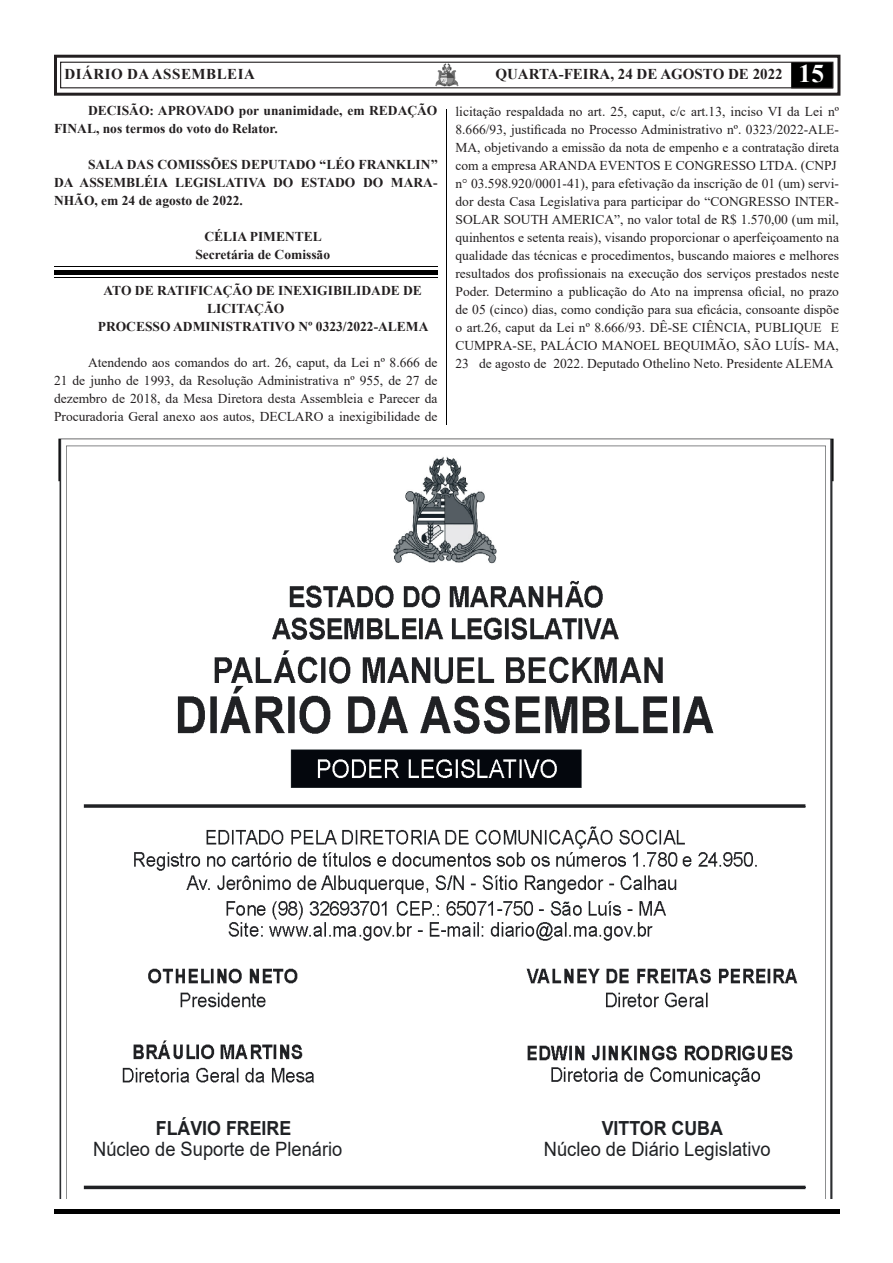
<style>
.page{position:relative;width:893px;height:1263px;background:#fff}
.page>*{position:absolute;margin:0;border:0;box-sizing:border-box;transform-origin:0 0}
.t1{font:19.8px "Arial";color:#1f2124;scale:.93 1}
.t2{font:700 19.35px "Arial";color:#1f2124;scale:.92 1}
.t3{font:700 15px "Times New Roman";color:#231f20}
.t4{font:700 15px "Times New Roman";letter-spacing:.035em;color:#231f20}
.t5{font:13.5px/18px "Times New Roman";color:#231f20;text-align:justify}
.t6{font:700 13.5px/18px "Times New Roman";color:#231f20}
.s1{font-size:25.5px;color:#fff}
</style>
<div class="page">
<div style="left:54px;top:55px;width:786px;height:41px;border:3px solid #231f20"></div>
<div style="left:791px;top:62px;width:42px;height:26px;background:#000;border:2px solid #000"></div>
<div style="left:60px;top:62px;width:773px;height:26px;border:1px solid #231f20"></div>
<hr style="left:446px;top:109px;width:1px;height:1090px;background:#000">
<div style="left:54px;top:1209px;width:785px;height:5px;background:#000"></div>
<img style="left:427px;top:56px;width:40px;height:40px">
<img style="left:58px;top:425px;width:776px;height:774px">
<div style="left:469px;top:1106px;width:349px;height:71px;background:#fff"></div>
<div style="left:73px;top:1104px;width:348px;height:72px;background:#fff"></div>
<div style="left:54px;top:270px;width:384px;height:5px;background:#000"></div>
<hr style="left:54px;top:266px;width:384px;height:1px;background:#000">
<hr style="left:54px;top:278px;width:384px;height:1px;background:#000">
<p class="t4" style="left:64px;top:64px;width:192px">DIÁRIO DA ASSEMBLEIA</p>
<p class="t3" style="left:495px;top:64px;width:330px">QUARTA-FEIRA, 24 DE AGOSTO DE 2022 <span class="s1">15</span></p>
<p class="t6" style="left:54px;top:102px;width:385px;text-indent:34px">DECISÃO: APROVADO por unanimidade, em REDAÇÃO<br>FINAL, nos termos do voto do Relator.</p>
<p class="t6" style="left:54px;top:156px;width:386px;text-align:justify;text-indent:34px">SALA DAS COMISSÕES DEPUTADO “LÉO FRANKLIN’’ DA ASSEMBLÉIA LEGISLATIVA DO ESTADO DO MARA-NHÃO, em 24 de agosto de 2022.</p>
<p class="t6" style="left:204px;top:228px;width:119px">CÉLIA PIMENTEL</p>
<p class="t6" style="left:195px;top:246px;width:136px">Secretária de Comissão</p>
<p class="t6" style="left:207px;top:282px;width:216px;text-indent:-104px">ATO DE RATIFICAÇÃO DE INEXIGIBILIDADE DE<br>LICITAÇÃO</p>
<p class="t6" style="left:98px;top:318px;width:332px">PROCESSO ADMINISTRATIVO Nº 0323/2022-ALEMA</p>
<p class="t5" style="left:54px;top:353px;width:385px;text-indent:34px">Atendendo aos comandos do art. 26, caput, da Lei nº 8.666 de 21 de junho de 1993, da Resolução Administrativa nº 955, de 27 de dezembro de 2018, da Mesa Diretora desta Assembleia e Parecer da Procuradoria Geral anexo aos autos, DECLARO a inexigibilidade de</p>
<p class="t5" style="left:455px;top:102px;width:385px">licitação respaldada no art. 25, caput, c/c art.13, inciso VI da Lei nº 8.666/93, justificada no Processo Administrativo nº. 0323/2022-ALE-MA, objetivando a emissão da nota de empenho e a contratação direta</p>
<p class="t5" style="left:455px;top:156px;width:383px">com a empresa ARANDA EVENTOS E CONGRESSO LTDA. (CNPJ</p>
<p class="t5" style="left:455px;top:174px;width:385px">n° 03.598.920/0001-41), para efetivação da inscrição de 01 (um) servi&shy;dor desta Casa Legislativa para participar do “CONGRESSO INTER-SOLAR SOUTH AMERICA”, no valor total de R$ 1.570,00 (um mil, quinhentos e setenta reais), visando proporcionar o aperfeiçoamento na qualidade das técnicas e procedimentos, buscando maiores e melhores resultados dos profissionais na execução dos serviços prestados neste Poder. Determino a publicação do Ato na imprensa oficial, no prazo de 05 (cinco) dias, como condição para sua eficácia, consoante dispõe o art.26, caput da Lei nº 8.666/93. DÊ-SE CIÊNCIA, PUBLIQUE E CUMPRA-SE, PALÁCIO MANOEL BEQUIMÃO, SÃO LUÍS- MA, 23 de agosto de 2022. Deputado Othelino Neto. Presidente ALEMA</p>
<p class="t2" style="left:156px;top:1114px;width:149px">FLÁVIO FREIRE</p>
<p class="t1" style="left:93px;top:1135px;width:270px">Núcleo de Suporte de Plenário</p>
<p class="t2" style="left:602px;top:1114px;width:133px">VITTOR CUBA</p>
<p class="t1" style="left:544px;top:1135px;width:245px">Núcleo de Diário Legislativo</p>
</div>
